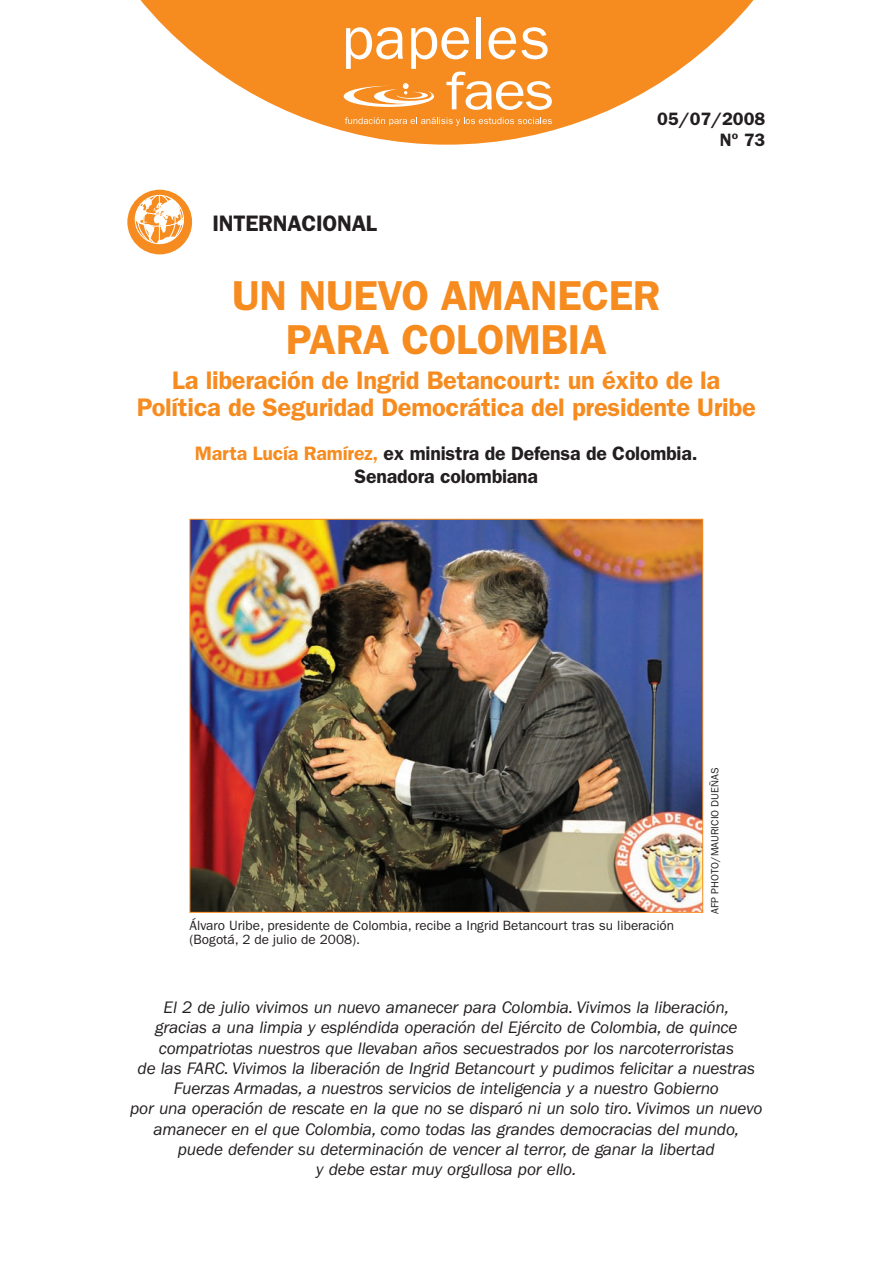
<style>
.page{position:relative;width:893px;height:1263px;background:#fff}
.page>*{position:absolute;margin:0;border:0;box-sizing:border-box;transform-origin:0 0}
.t1{font:600 42px/43.5px "Franklin Gothic";letter-spacing:-.01em;color:#f68b1f;text-align:center}
.t2{font:600 25.5px/27px "Franklin Gothic";letter-spacing:-.01em;color:#f68b1f;text-align:center}
.t3{font:600 22.5px "Franklin Gothic";letter-spacing:-.01em;color:#231f20}
.t4{font:600 19.5px/22.5px "Franklin Gothic";letter-spacing:-.01em;color:#231f20;text-align:center}
.t5{font:600 18px/21.6px "Franklin Gothic";color:#231f20;text-align:right}
.t6{font:italic 17.25px/20.2px "Franklin Gothic";letter-spacing:-.01em;color:#231f20;text-align:center}
.t7{font:13.5px/14.2px "Franklin Gothic";color:#231f20}
.t8{font:10.5px "Franklin Gothic";color:#231f20}
.s1{color:#f68b1f}
</style>
<div class="page">
<svg style="left:140px;top:0;width:614px;height:145px;fill:#f68b1f"></svg>
<svg style="left:305px;top:0;width:251px;height:110px"></svg>
<svg style="left:345px;top:117px;width:207px;height:9px"></svg>
<div style="left:127px;top:190px;width:65px;height:64px;background:#f68b1f;border-radius:50%"></div>
<svg style="left:135px;top:195px;width:48px;height:49px"></svg>
<div style="left:135px;top:195px;width:49px;height:49px;border:1px solid #fff;border-radius:50%"></div>
<img style="left:192px;top:521px;width:509px;height:390px">
<h3 class="t3" style="left:212px;top:215px;width:166px">INTERNACIONAL</h3>
<p class="t5" style="left:657px;top:109px;width:109px">05/07/2008<br>Nº 73</p>
<h1 class="t1" style="left:232px;top:278px;width:430px">UN NUEVO AMANECER<br>PARA COLOMBIA</h1>
<h2 class="t2" style="left:137px;top:369px;width:620px">La liberación de Ingrid Betancourt: un éxito de la<br>Política de Seguridad Democrática del presidente Uribe</h2>
<p class="t4" style="left:195px;top:444px;width:504px"><span class="s1">Marta Lucía Ramírez,</span> ex ministra de Defensa de Colombia.<br>Senadora colombiana</p>
<p class="t7" style="left:190px;top:919px;width:486px">Álvaro Uribe, presidente de Colombia, recibe a Ingrid Betancourt tras su liberación (Bogotá, 2 de julio de 2008).</p>
<p class="t8" style="left:711px;top:914px;width:147px;rotate:-90deg">AFP PHOTO/MAURICIO DUEÑAS</p>
<p class="t6" style="left:130px;top:999px;width:634px">El 2 de julio vivimos un nuevo amanecer para Colombia. Vivimos la liberación,<br>gracias a una limpia y espléndida operación del Ejército de Colombia, de quince compatriotas nuestros que llevaban años secuestrados por los narcoterroristas<br>de las FARC. Vivimos la liberación de Ingrid Betancourt y pudimos felicitar a nuestras Fuerzas Armadas, a nuestros servicios de inteligencia y a nuestro Gobierno<br>por una operación de rescate en la que no se disparó ni un solo tiro. Vivimos un nuevo amanecer en el que Colombia, como todas las grandes democracias del mundo, puede defender su determinación de vencer al terror, de ganar la libertad<br>y debe estar muy orgullosa por ello.</p>
</div>
